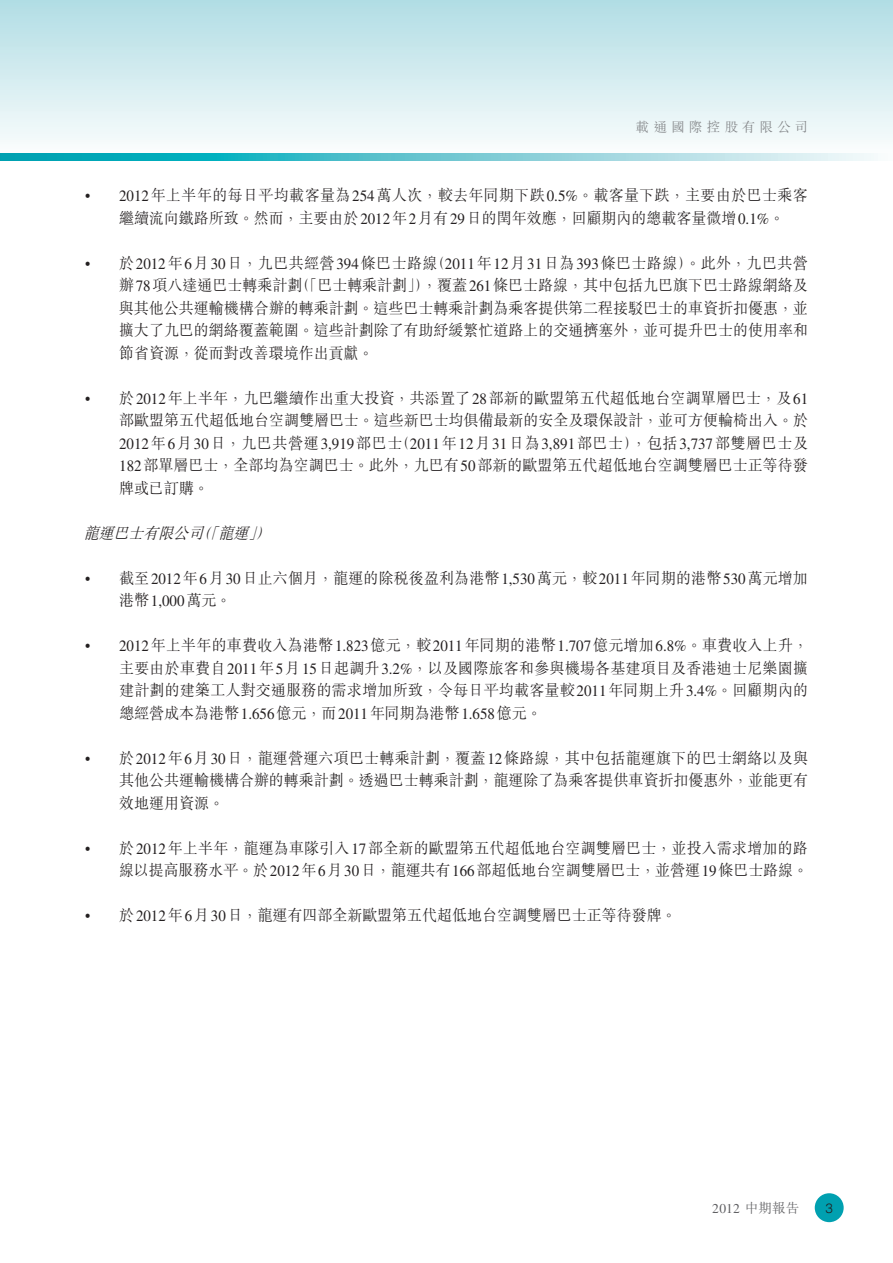
<style>
.page{position:relative;width:893px;height:1263px;background:#fff}
.page>*{position:absolute;margin:0;border:0;box-sizing:border-box;transform-origin:0 0}
.t1{font:300 15.75px/22.5px "M Sung HK";color:#231f20;text-align:justify;scale:.95 1}
.t2{font:300 15.75px/22.5px "M Sung HK";letter-spacing:.03em;color:#231f20;scale:.95 1}
.t3{font:15.75px "Times";color:#231f20;scale:.95 1}
.t4{font:italic 300 15.75px "M Sung HK";color:#231f20;scale:.95 1}
.t5{font:300 13.5px "M Sung HK";letter-spacing:.315em;color:#818386}
.t6{font:13.5px "Times";color:#5f5f62}
.t7{font:300 13.5px "Helvetica";color:#231f20}
.s1{font-family:"Times";font-weight:400}
.s2{font-family:"M Sung HK";font-weight:300}
</style>
<div class="page">
<div style="left:0;top:0;width:893px;height:159px;background:linear-gradient(to bottom,#b0dce4,#fdfefe)"></div>
<div style="left:815px;top:1193px;width:29px;height:29px;background:#00a0b0;border-radius:50%"></div>
<svg style="left:0;top:154px;width:893px;height:6px;background:#6bc9d3"></svg>
<p class="t5" style="left:635px;top:118px;width:174px">載通國際控股有限公司</p>
<p class="t2" style="left:119px;top:183px;width:727px;text-indent:-34px"><span class="s1">• 2012</span>年上半年的每日平均載客量為<span class="s1">254</span>萬人次，較去年同期下跌<span class="s1">0.5%</span>。載客量下跌，主要由於巴士乘客繼續流向鐵路所致。然而，主要由於<span class="s1">2012</span>年<span class="s1">2</span>月有<span class="s1">29</span>日的閏年效應，回顧期內的總載客量微增<span class="s1">0.1%</span>。</p>
<p class="t1" style="left:119px;top:251px;width:727px;text-indent:-34px"><span class="s1">•</span> 於<span class="s1">2012</span>年<span class="s1">6</span>月<span class="s1">30</span>日，九巴共經營<span class="s1">394</span>條巴士路線（<span class="s1">2011</span>年<span class="s1">12</span>月<span class="s1">31</span>日為<span class="s1">393</span>條巴士路線）。此外，九巴共營辦<span class="s1">78</span>項八達通巴士轉乘計劃（「巴士轉乘計劃」），覆蓋<span class="s1">261</span>條巴士路線，其中包括九巴旗下巴士路線網絡及與其他公共運輸機構合辦的轉乘計劃。這些巴士轉乘計劃為乘客提供第二程接駁巴士的車資折扣優惠，並擴大了九巴的網絡覆蓋範圍。這些計劃除了有助紓緩繁忙道路上的交通擠塞外，並可提升巴士的使用率和節省資源，從而對改善環境作出貢獻。</p>
<p class="t1" style="left:85px;top:386px;width:763px;text-align:right"><span class="s1">•</span> 於<span class="s1">2012</span>年上半年，九巴繼續作出重大投資，共添置了<span class="s1">28</span>部新的歐盟第五代超低地台空調單層巴士，及<span class="s1">61</span>部歐盟第五代超低地台空調雙層巴士。這些新巴士均俱備最新的安全及環保設計，並可方便輪椅出入。於</p>
<p class="t3" style="left:119px;top:435px;width:727px">2012<span class="s2">年</span>6<span class="s2">月</span>30<span class="s2">日，九巴共營運</span>3,919<span class="s2">部巴士（</span>2011<span class="s2">年</span>12<span class="s2">月</span>31<span class="s2">日為</span>3,891<span class="s2">部巴士），包括</span>3,737<span class="s2">部雙層巴士及</span></p>
<p class="t1" style="left:119px;top:453px;width:727px"><span class="s1">182</span>部單層巴士，全部均為空調巴士。此外，九巴有<span class="s1">50</span>部新的歐盟第五代超低地台空調雙層巴士正等待發牌或已訂購。</p>
<p class="t4" style="left:83px;top:522px;width:204px">龍運巴士有限公司（「龍運」）</p>
<p class="t1" style="left:119px;top:566px;width:727px;text-indent:-34px"><span class="s1">•</span> 截至<span class="s1">2012</span>年<span class="s1">6</span>月<span class="s1">30</span>日止六個月，龍運的除稅後盈利為港幣<span class="s1">1,530</span>萬元，較<span class="s1">2011</span>年同期的港幣<span class="s1">530</span>萬元增加港幣<span class="s1">1,000</span>萬元。</p>
<p class="t1" style="left:119px;top:633px;width:727px;text-indent:-34px"><span class="s1">• 2012</span>年上半年的車費收入為港幣<span class="s1">1.823</span>億元，較<span class="s1">2011</span>年同期的港幣<span class="s1">1.707</span>億元增加<span class="s1">6.8%</span>。車費收入上升，主要由於車費自<span class="s1">2011</span>年<span class="s1">5</span>月<span class="s1">15</span>日起調升<span class="s1">3.2%</span>，以及國際旅客和參與機場各基建項目及香港迪士尼樂園擴建計劃的建築工人對交通服務的需求增加所致，令每日平均載客量較<span class="s1">2011</span>年同期上升<span class="s1">3.4%</span>。回顧期內的總經營成本為港幣<span class="s1">1.656</span>億元，而<span class="s1">2011</span>年同期為港幣<span class="s1">1.658</span>億元。</p>
<p class="t1" style="left:119px;top:746px;width:727px;text-indent:-34px"><span class="s1">•</span> 於<span class="s1">2012</span>年<span class="s1">6</span>月<span class="s1">30</span>日，龍運營運六項巴士轉乘計劃，覆蓋<span class="s1">12</span>條路線，其中包括龍運旗下的巴士網絡以及與其他公共運輸機構合辦的轉乘計劃。透過巴士轉乘計劃，龍運除了為乘客提供車資折扣優惠外，並能更有效地運用資源。</p>
<p class="t1" style="left:85px;top:836px;width:762px;text-align:right"><span class="s1">•</span> 於<span class="s1">2012</span>年上半年，龍運為車隊引入<span class="s1">17</span>部全新的歐盟第五代超低地台空調雙層巴士，並投入需求增加的路線以提高服務水平。於<span class="s1">2012</span>年<span class="s1">6</span>月<span class="s1">30</span>日，龍運共有<span class="s1">166</span>部超低地台空調雙層巴士，並營運<span class="s1">19</span>條巴士路線。</p>
<p class="t1" style="left:85px;top:903px;width:624px"><span class="s1">•</span> 於<span class="s1">2012</span>年<span class="s1">6</span>月<span class="s1">30</span>日，龍運有四部全新歐盟第五代超低地台空調雙層巴士正等待發牌。</p>
<p class="t6" style="left:712px;top:1200px;width:89px">2012 <span class="s2">中期報告</span></p>
<p class="t7" style="left:825px;top:1200px;width:9px">3</p>
</div>
